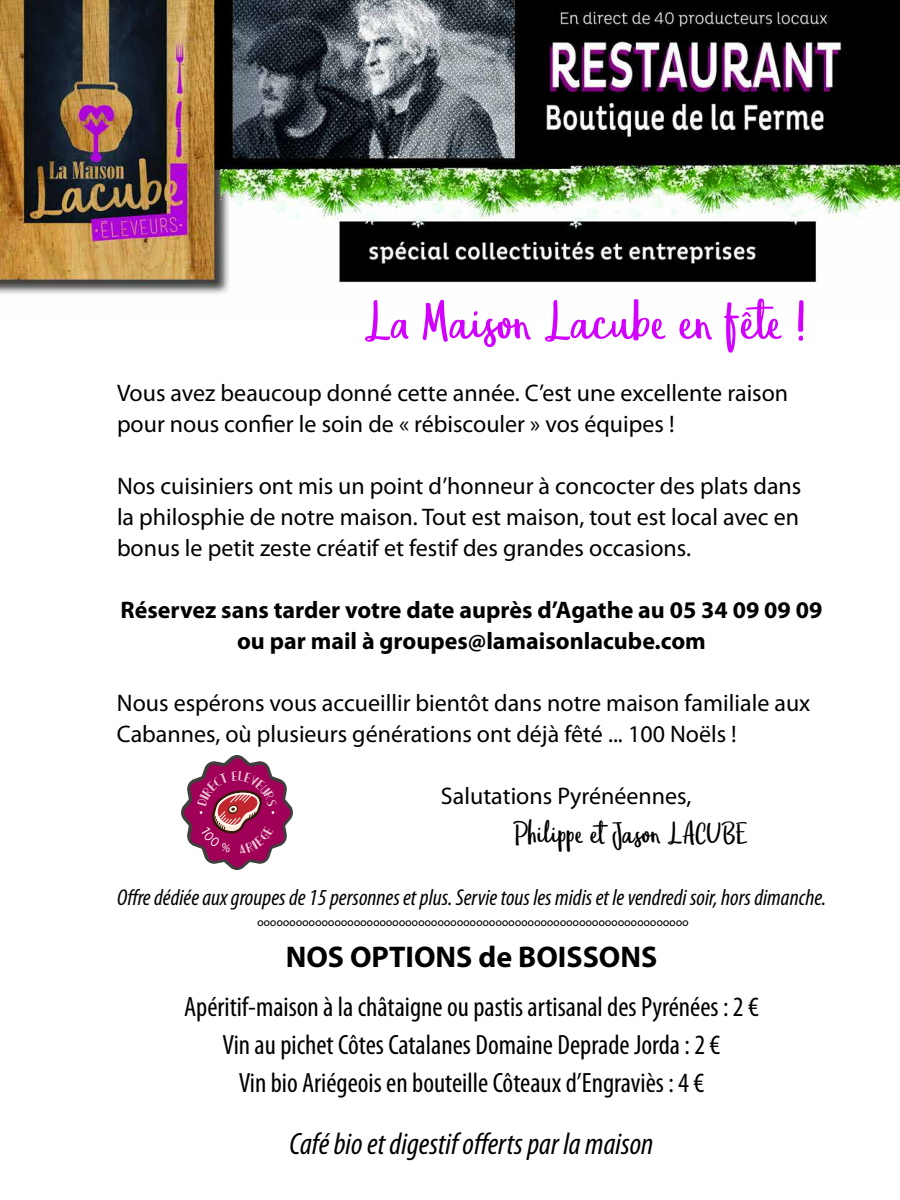
<style>
.page{position:relative;width:900px;height:1200px;background:#fff}
.page>*{position:absolute;margin:0;border:0;box-sizing:border-box;transform-origin:0 0}
.t1{font:60px "Eufoniem One";color:#d100ff}
.t2{font:33px "Eufoniem One";color:#000}
.t3{font:italic condensed 31px "Myriad Pro";color:#000}
.t4{font:700 30px "Myriad Pro";color:#000}
.t5{font:condensed 28px/38px "Myriad Pro";color:#000;text-align:center}
.t6{font:24px/31px "Myriad Pro";color:#000}
.t7{font:700 24px/31px "Myriad Pro";color:#000;text-align:center}
.t8{font:italic condensed 23px/31px "Myriad Pro";color:#000;text-align:center}
</style>
<div class="page">
<img style="left:0;top:0;width:900px;height:294px">
<svg style="left:181px;top:755px;width:112px;height:115px"></svg>
<h1 class="t1" style="left:364px;top:290px;width:444px">La Maison Lacube en fête !</h1>
<p class="t6" style="left:117px;top:377px;width:673px">Vous avez beaucoup donné cette année. C’est une excellente raison pour nous confier le soin de « rébiscouler » vos équipes !</p>
<p class="t6" style="left:117px;top:470px;width:686px;text-align:justify">Nos cuisiniers ont mis un point d’honneur à concocter des plats dans la philosphie de notre maison. Tout est maison, tout est local avec en bonus le petit zeste créatif et festif des grandes occasions.</p>
<p class="t7" style="left:121px;top:594px;width:703px">Réservez sans tarder votre date auprès d’Agathe au 05 34 09 09 09 ou par mail à groupes@lamaisonlacube.com</p>
<p class="t6" style="left:117px;top:687px;width:695px">Nous espérons vous accueillir bientôt dans notre maison familiale aux<br>Cabannes, où plusieurs générations ont déjà fêté ... 100 Noëls !</p>
<p class="t6" style="left:441px;top:780px;width:252px">Salutations Pyrénéennes,</p>
<h2 class="t2" style="left:513px;top:816px;width:236px">Philippe et Jason LACUBE</h2>
<p class="t8" style="left:117px;top:882px;width:711px">Offre dédiée aux groupes de 15 personnes et plus. Servie tous les midis et le vendredi soir, hors dimanche. °°°°°°°°°°°°°°°°°°°°°°°°°°°°°°°°°°°°°°°°°°°°°°°°°°°°°°°°°°°°°°°°°°°</p>
<p class="t4" style="left:286px;top:938px;width:373px">NOS OPTIONS de BOISSONS</p>
<p class="t5" style="left:184px;top:988px;width:576px">Apéritif-maison à la châtaigne ou pastis artisanal des Pyrénées : 2 €<br>Vin au pichet Côtes Catalanes Domaine Deprade Jorda : 2 €<br>Vin bio Ariégeois en bouteille Côteaux d’Engraviès : 4 €</p>
<p class="t3" style="left:290px;top:1125px;width:365px">Café bio et digestif offerts par la maison</p>
</div>
